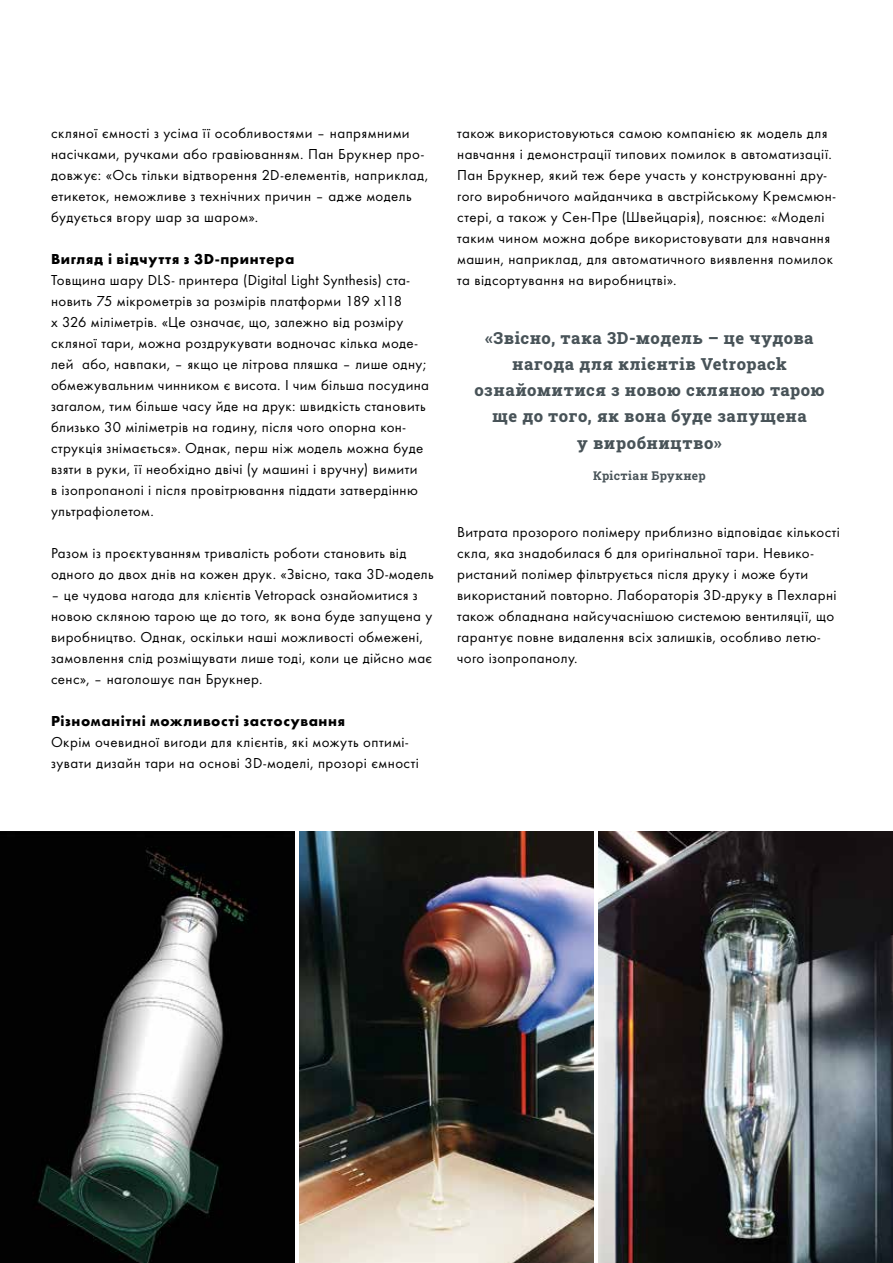
<style>
.page{position:relative;width:893px;height:1263px;background:#fff}
.page>*{position:absolute;margin:0;border:0;box-sizing:border-box;transform-origin:0 0}
.t1{font:800 16.5px/26.2px "Roboto Slab";letter-spacing:.03em;color:#485358;text-align:center}
.t2{font:15px/21px "Futura Boo";letter-spacing:.025em;color:#000}
.t3{font:700 15px "Futura";letter-spacing:.04em;color:#000}
.t4{font:12px "Roboto Slab";letter-spacing:.03em;color:#485358}
</style>
<div class="page">
<img style="left:299px;top:831px;width:295px;height:432px">
<img style="left:0;top:831px;width:295px;height:432px">
<img style="left:598px;top:831px;width:295px;height:432px">
<p class="t2" style="left:51px;top:122px;width:379px">скляної ємності з усіма її особливостями – напрямними насічками, ручками або гравіюванням. Пан Брукнер про&shy;довжує: «Ось тільки відтворення 2D-елементів, наприклад, етикеток, неможливе з технічних причин – адже модель будується вгору шар за шаром».</p>
<p class="t3" style="left:51px;top:250px;width:245px">Вигляд і відчуття з 3D-принтера</p>
<p class="t2" style="left:51px;top:269px;width:380px">Товщина шару DLS- принтера (Digital Light Synthesis) ста&shy;новить 75 мікрометрів за розмірів платформи 189 x118<br>x 326 міліметрів. «Це означає, що, залежно від розміру скляної тари, можна роздрукувати водночас кілька моде&shy;лей або, навпаки, – якщо це літрова пляшка – лише одну; обмежувальним чинником є висота. І чим більша посудина загалом, тим більше часу йде на друк: швидкість становить близько 30 міліметрів на годину, після чого опорна кон&shy;струкція знімається». Однак, перш ніж модель можна буде взяти в руки, її необхідно двічі (у машині і вручну) вимити<br>в ізопропанолі і після провітрювання піддати затвердінню ультрафіолетом.</p>
<p class="t2" style="left:51px;top:542px;width:384px">Разом із проєктуванням тривалість роботи становить від одного до двох днів на кожен друк. «Звісно, така 3D-модель</p>
<p class="t2" style="left:51px;top:584px;width:383px">– це чудова нагода для клієнтів Vetropack ознайомитися з новою скляною тарою ще до того, як вона буде запущена у виробництво. Однак, оскільки наші можливості обмежені, замовлення слід розміщувати лише тоді, коли це дійсно має сенс», – наголошує пан Брукнер.</p>
<p class="t3" style="left:51px;top:712px;width:296px">Різноманітні можливості застосування</p>
<p class="t2" style="left:51px;top:731px;width:370px">Окрім очевидної вигоди для клієнтів, які можуть оптимі&shy;зувати дизайн тари на основі 3D-моделі, прозорі ємності</p>
<p class="t2" style="left:457px;top:122px;width:380px">також використовуються самою компанією як модель для навчання і демонстрації типових помилок в автоматизації.<br>Пан Брукнер, який теж бере участь у конструюванні дру&shy;гого виробничого майданчика в австрійському Кремсмюн&shy;стері, а також у Сен-Пре (Швейцарія), пояснює: «Моделі таким чином можна добре використовувати для навчання машин, наприклад, для автоматичного виявлення помилок та відсортування на виробництві».</p>
<p class="t1" style="left:474px;top:324px;width:352px">«Звісно, така 3D-модель – це чудова нагода для клієнтів Vetropack ознайомитися з новою скляною тарою ще до того, як вона буде запущена<br>у виробництво»</p>
<p class="t4" style="left:593px;top:468px;width:114px">Крістіан Брукнер</p>
<p class="t2" style="left:457px;top:521px;width:384px">Витрата прозорого полімеру приблизно відповідає кількості скла, яка знадобилася б для оригінальної тари. Невико&shy;ристаний полімер фільтрується після друку і може бути використаний повторно. Лабораторія 3D-друку в Пехларні також обладнана найсучаснішою системою вентиляції, що гарантує повне видалення всіх залишків, особливо летю&shy;чого ізопропанолу.</p>
</div>
